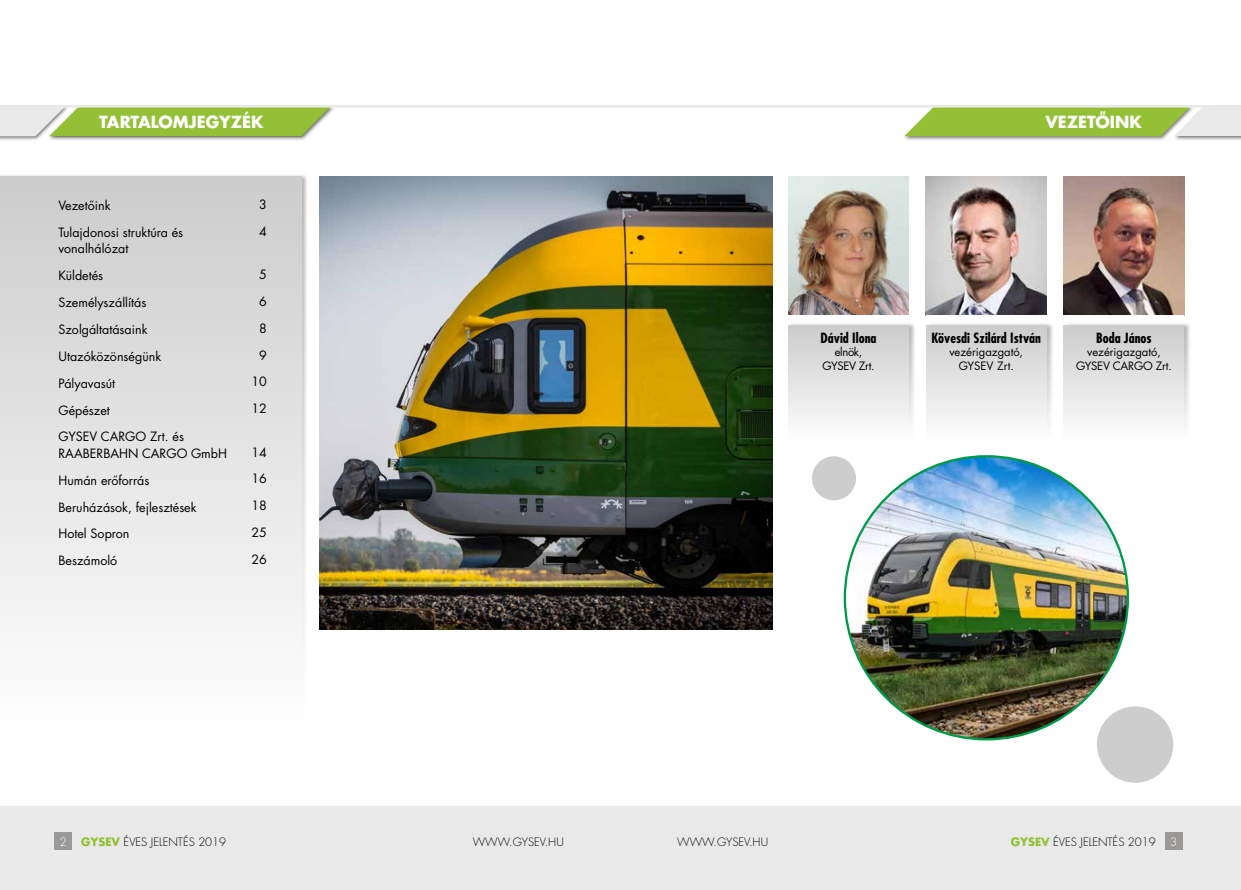
<style>
.page{position:relative;width:1241px;height:890px;background:#fff}
.page>*{position:absolute;margin:0;border:0;box-sizing:border-box;transform-origin:0 0}
.t1{font:700 16.25px "Futura LT Pro";color:#fff}
.t2{font:700 condensed 13.75px "Futura LT Pro";color:#000}
.t3{font:12.5px/26.9px "Futura LT Pro";color:#000}
.t4{font:300 11.25px "Futura LT Pro";color:#000}
.t5{font:11.25px/13.5px "Futura LT Pro";color:#000;text-align:center}
.t6{font:11.25px/13.5px "Futura LT Pro";letter-spacing:-.03em;color:#000;text-align:center}
.t7{font:300 11.25px "Futura LT Pro";color:#fff}
.s1{font-weight:700;color:#93c035}
</style>
<div class="page">
<div style="left:0;top:806px;width:1240px;height:83px;background:#e9e9e9"></div>
<div style="left:55px;top:832px;width:17px;height:18px;background:#9a9998"></div>
<div style="left:1164px;top:832px;width:18px;height:18px;background:#9a9998"></div>
<img style="left:319px;top:176px;width:453px;height:454px">
<div style="left:0;top:173px;width:308px;height:557px;background:#000;opacity:.3"></div>
<div style="left:0;top:176px;width:301px;height:549px;background:linear-gradient(to bottom,#ccc,#fefefe)"></div>
<img style="left:788px;top:176px;width:120px;height:139px">
<img style="left:925px;top:176px;width:121px;height:139px">
<img style="left:1063px;top:176px;width:120px;height:139px">
<div style="left:0;top:105px;width:335px;height:36px;background:#000;opacity:.51"></div>
<svg style="left:0;top:108px;width:331px;height:28px;background:#a7c95f"></svg>
<div style="left:902px;top:105px;width:338px;height:36px;background:#000;opacity:.51"></div>
<svg style="left:903px;top:108px;width:337px;height:28px;background:#a8ca60"></svg>
<hr style="left:0;top:105px;width:1240px;height:3px;background:#e9e9e9">
<div style="left:811px;top:456px;width:44px;height:44px;background:#cdcdcd;border-radius:50%"></div>
<div style="left:1096px;top:706px;width:76px;height:76px;background:#cdcdcd;border-radius:50%"></div>
<img style="left:844px;top:456px;width:283px;height:283px;border-radius:141px">
<div style="left:787px;top:322px;width:129px;height:124px;background:#000;opacity:.3"></div>
<div style="left:788px;top:325px;width:120px;height:116px;background:linear-gradient(to bottom,#ccc,#fdfdfd)"></div>
<div style="left:925px;top:322px;width:128px;height:124px;background:#000;opacity:.3"></div>
<div style="left:925px;top:325px;width:121px;height:116px;background:linear-gradient(to bottom,#ccc,#fdfdfd)"></div>
<div style="left:1063px;top:322px;width:128px;height:124px;background:#000;opacity:.3"></div>
<div style="left:1063px;top:325px;width:120px;height:116px;background:linear-gradient(to bottom,#ccc,#fdfdfd)"></div>
<h1 class="t1" style="left:99px;top:109px;width:166px">TARTALOMJEGYZÉK</h1>
<h1 class="t1" style="left:1045px;top:110px;width:98px">VEZETŐINK</h1>
<p class="t3" style="left:58px;top:192px;width:126px">Vezetőink<br>Tulajdonosi struktúra és</p>
<p class="t3" style="left:58px;top:235px;width:127px">vonalhálózat<br>Küldetés<br>Személyszállítás<br>Szolgáltatásaink<br>Utazóközönségünk<br>Pályavasút<br>Gépészet<br>GYSEV CARGO Zrt. és</p>
<p class="t3" style="left:58px;top:439px;width:170px">RAABERBAHN CARGO GmbH<br>Humán erőforrás<br>Beruházások, fejlesztések<br>Hotel Sopron<br>Beszámoló</p>
<p class="t3" style="left:259px;top:190px;width:9px">3<br>4</p>
<p class="t3" style="left:251px;top:260px;width:17px;text-align:right">5<br>6<br>8<br>9<br>10<br>12</p>
<p class="t3" style="left:251px;top:438px;width:17px;text-align:justify">14<br>16<br>18<br>25<br>26</p>
<p class="t2" style="left:820px;top:328px;width:57px">Dávid Ilona</p>
<p class="t6" style="left:822px;top:345px;width:54px">elnök,<br>GYSEV Zrt.</p>
<p class="t2" style="left:931px;top:328px;width:111px">Kövesdi Szilárd István</p>
<p class="t5" style="left:949px;top:345px;width:75px">vezérigazgató,<br>GYSEV Zrt.</p>
<p class="t2" style="left:1095px;top:328px;width:57px">Boda János</p>
<p class="t5" style="left:1075px;top:345px;width:97px">vezérigazgató,<br>GYSEV CARGO Zrt.</p>
<p class="t7" style="left:60px;top:834px;width:8px">2</p>
<p class="t4" style="left:81px;top:834px;width:146px"><span class="s1">GYSEV</span> ÉVES JELENTÉS 2019</p>
<p class="t4" style="left:473px;top:834px;width:92px">WWW.GYSEV.HU</p>
<p class="t4" style="left:677px;top:834px;width:92px">WWW.GYSEV.HU</p>
<p class="t4" style="left:1010px;top:834px;width:146px"><span class="s1">GYSEV</span> ÉVES JELENTÉS 2019</p>
<p class="t7" style="left:1169px;top:834px;width:8px">3</p>
</div>
